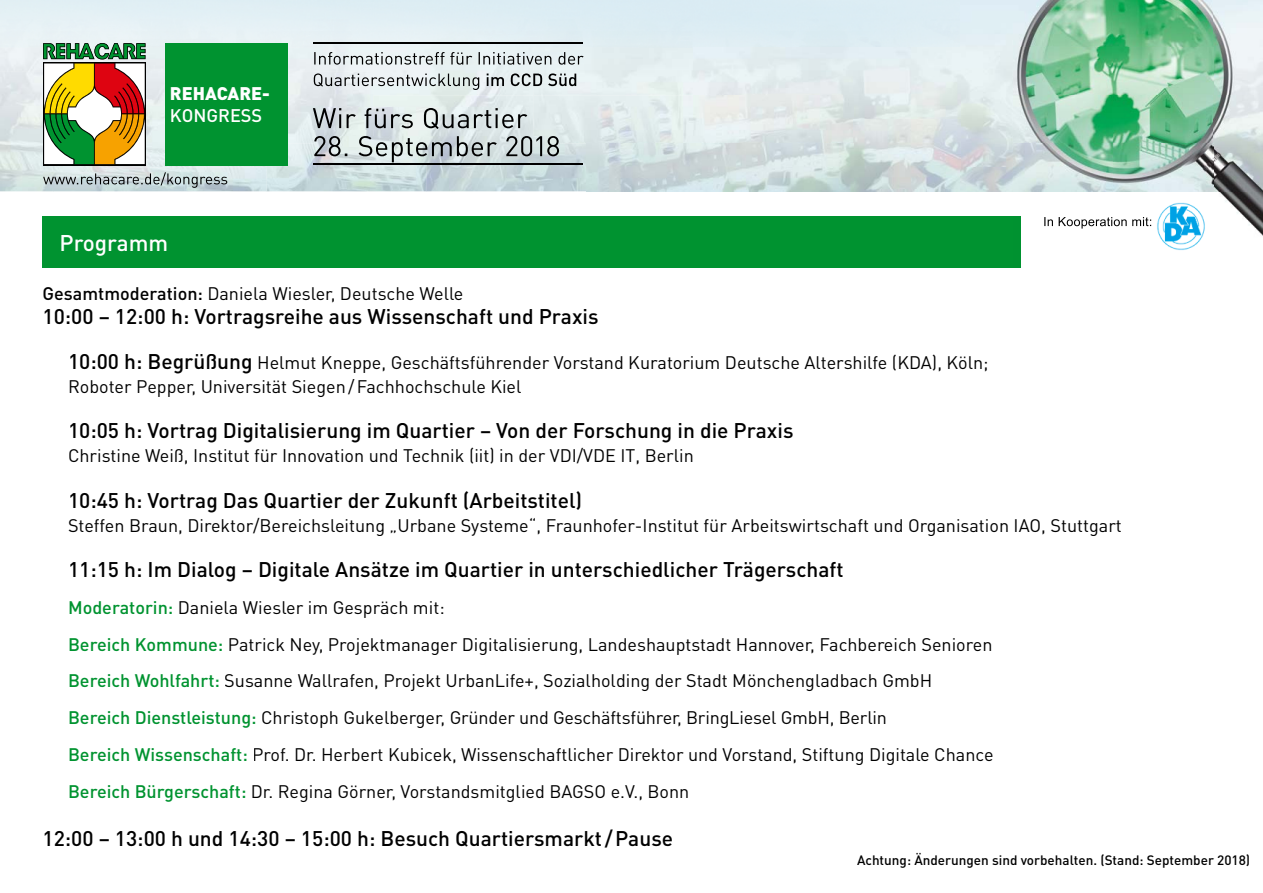
<style>
.page{position:relative;width:1263px;height:893px;background:#fff}
.page>*{position:absolute;margin:0;border:0;box-sizing:border-box;transform-origin:0 0}
.t1{font:500 22.5px "DIN Pro";color:#fff}
.t2{font:500 21px "DIN Pro";color:#000}
.t3{font:900 18.15px "DIN Pro";color:#fff}
.t4{font:500 18.15px "DIN Pro";color:#fff}
.t5{font:18px/36.8px "DIN Pro";color:#000}
.t6{font:500 13.5px "DIN Pro";color:#000}
.s1{font-weight:500}
.s2{font-weight:500;font-size:21px}
.s3{font-weight:500;color:#009330}
</style>
<div class="page">
<div style="left:43px;top:216px;width:977px;height:51px;background:#009330"></div>
<img style="left:0;top:0;width:960px;height:48px">
<img style="left:960px;top:0;width:53px;height:191px">
<div style="left:0;top:48px;width:373px;height:24px;background:#eaf0f3"></div>
<img style="left:853px;top:48px;width:107px;height:143px">
<img style="left:0;top:72px;width:53px;height:119px">
<img style="left:287px;top:72px;width:86px;height:71px">
<img style="left:373px;top:96px;width:160px;height:40px">
<img style="left:533px;top:96px;width:320px;height:47px">
<img style="left:107px;top:120px;width:159px;height:71px">
<img style="left:53px;top:165px;width:54px;height:26px">
<img style="left:266px;top:143px;width:587px;height:48px">
<img style="left:1013px;top:0;width:250px;height:268px">
<img style="left:1152px;top:201px;width:57px;height:57px">
<img style="left:1155px;top:201px;width:54px;height:52px">
<img style="left:1044px;top:217px;width:107px;height:12px">
<img style="left:1013px;top:216px;width:7px;height:51px">
<div style="left:165px;top:43px;width:122px;height:122px;background:#009330"></div>
<img style="left:145px;top:43px;width:1px;height:17px">
<svg style="left:43px;top:43px;width:102px;height:121px"></svg>
<img style="left:43px;top:172px;width:184px;height:16px">
<img style="left:314px;top:164px;width:269px;height:1px">
<img style="left:314px;top:43px;width:269px;height:1px">
<img style="left:314px;top:52px;width:270px;height:13px">
<img style="left:314px;top:73px;width:167px;height:17px">
<img style="left:487px;top:73px;width:89px;height:13px">
<img style="left:313px;top:108px;width:214px;height:21px">
<img style="left:314px;top:136px;width:245px;height:26px">
<p class="t3" style="left:170px;top:81px;width:101px">REHACARE-</p>
<p class="t4" style="left:170px;top:103px;width:94px">KONGRESS</p>
<p class="t1" style="left:60px;top:227px;width:110px">Programm</p>
<p class="t5" style="left:43px;top:274px;width:422px"><span class="s1">Gesamtmoderation:</span> Daniela Wiesler, Deutsche Welle</p>
<p class="t2" style="left:43px;top:302px;width:558px">10:00 – 12:00 h: Vortragsreihe aus Wissenschaft und Praxis</p>
<p class="t5" style="left:68px;top:350px;width:922px;line-height:24px"><span class="s2">10:00 h: Begrüßung</span> Helmut Kneppe, Geschäftsführender Vorstand Kuratorium Deutsche Altershilfe (KDA), Köln;<br>Roboter Pepper, Universität Siegen / Fachhochschule Kiel</p>
<p class="t2" style="left:68px;top:417px;width:727px">10:05 h: Vortrag Digitalisierung im Quartier – Von der Forschung in die Praxis</p>
<p class="t5" style="left:68px;top:437px;width:627px">Christine Weiß, Institut für Innovation und Technik (iit) in der VDI/VDE IT, Berlin</p>
<p class="t2" style="left:68px;top:486px;width:516px">10:45 h: Vortrag Das Quartier der Zukunft (Arbeitstitel)</p>
<p class="t5" style="left:68px;top:506px;width:1055px">Steffen Braun, Direktor/Bereichsleitung „Urbane Systeme“, Fraunhofer-Institut für Arbeitswirtschaft und Organisation IAO, Stuttgart</p>
<p class="t2" style="left:68px;top:555px;width:777px">11:15 h: Im Dialog – Digitale Ansätze im Quartier in unterschiedlicher Trägerschaft</p>
<p class="t5" style="left:68px;top:588px;width:927px"><span class="s3">Moderatorin:</span> Daniela Wiesler im Gespräch mit:<br><span class="s3">Bereich Kommune:</span> Patrick Ney, Projektmanager Digitalisierung, Landeshauptstadt Hannover, Fachbereich Senioren <span class="s3">Bereich Wohlfahrt:</span> Susanne Wallrafen, Projekt UrbanLife+, Sozialholding der Stadt Mönchengladbach GmbH <span class="s3">Bereich Dienstleistung:</span> Christoph Gukelberger, Gründer und Geschäftsführer, BringLiesel GmbH, Berlin<br><span class="s3">Bereich Wissenschaft:</span> Prof. Dr. Herbert Kubicek, Wissenschaftlicher Direktor und Vorstand, Stiftung Digitale Chance <span class="s3">Bereich Bürgerschaft:</span> Dr. Regina Görner, Vorstandsmitglied BAGSO e.V., Bonn</p>
<p class="t2" style="left:43px;top:824px;width:632px">12:00 – 13:00 h und 14:30 – 15:00 h: Besuch Quartiersmarkt / Pause</p>
<p class="t6" style="left:857px;top:851px;width:395px">Achtung: Änderungen sind vorbehalten. (Stand: September 2018)</p>
</div>
